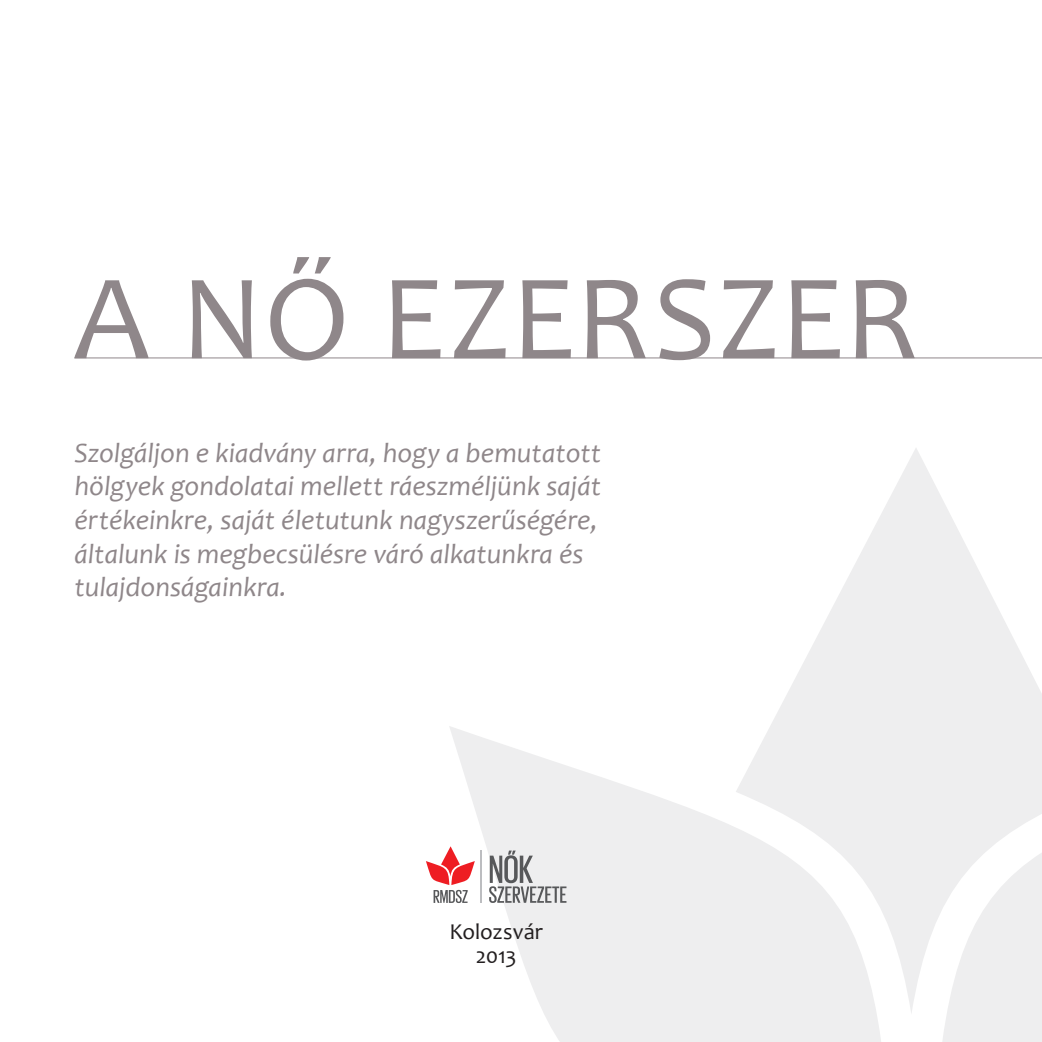
<style>
.page{position:relative;width:1042px;height:1042px;background:#fff}
.page>*{position:absolute;margin:0;border:0;box-sizing:border-box;transform-origin:0 0}
.t1{font:122.5px "Candara";letter-spacing:.005em;color:#8f878a}
.t2{font:italic 28px/33.6px "Candara";color:#8f878a}
.t3{font:22.75px/23.1px "Candara";letter-spacing:-.005em;color:#231f20;text-align:center}
</style>
<div class="page">
<svg style="left:449px;top:448px;width:593px;height:594px;fill:#f3f3f4"></svg>
<hr style="left:74px;top:357px;width:968px;height:1px;background:#8f878a">
<svg style="left:489px;top:850px;width:77px;height:53px;background:#c1c2c3"></svg>
<svg style="left:426px;top:846px;width:49px;height:57px"></svg>
<hr style="left:480px;top:850px;width:1px;height:53px;background:#bcbdc0">
<h1 class="t1" style="left:74px;top:242px;width:846px">A NŐ EZERSZER</h1>
<p class="t2" style="left:74px;top:435px;width:528px">Szolgáljon e kiadvány arra, hogy a bemutatott hölgyek gondolatai mellett ráeszméljünk saját értékeinkre, saját életutunk nagyszerűségére, általunk is megbecsülésre váró alkatunkra és tulajdonságainkra.</p>
<p class="t3" style="left:449px;top:920px;width:95px">KOLOZSVÁR<br>2013</p>
</div>
